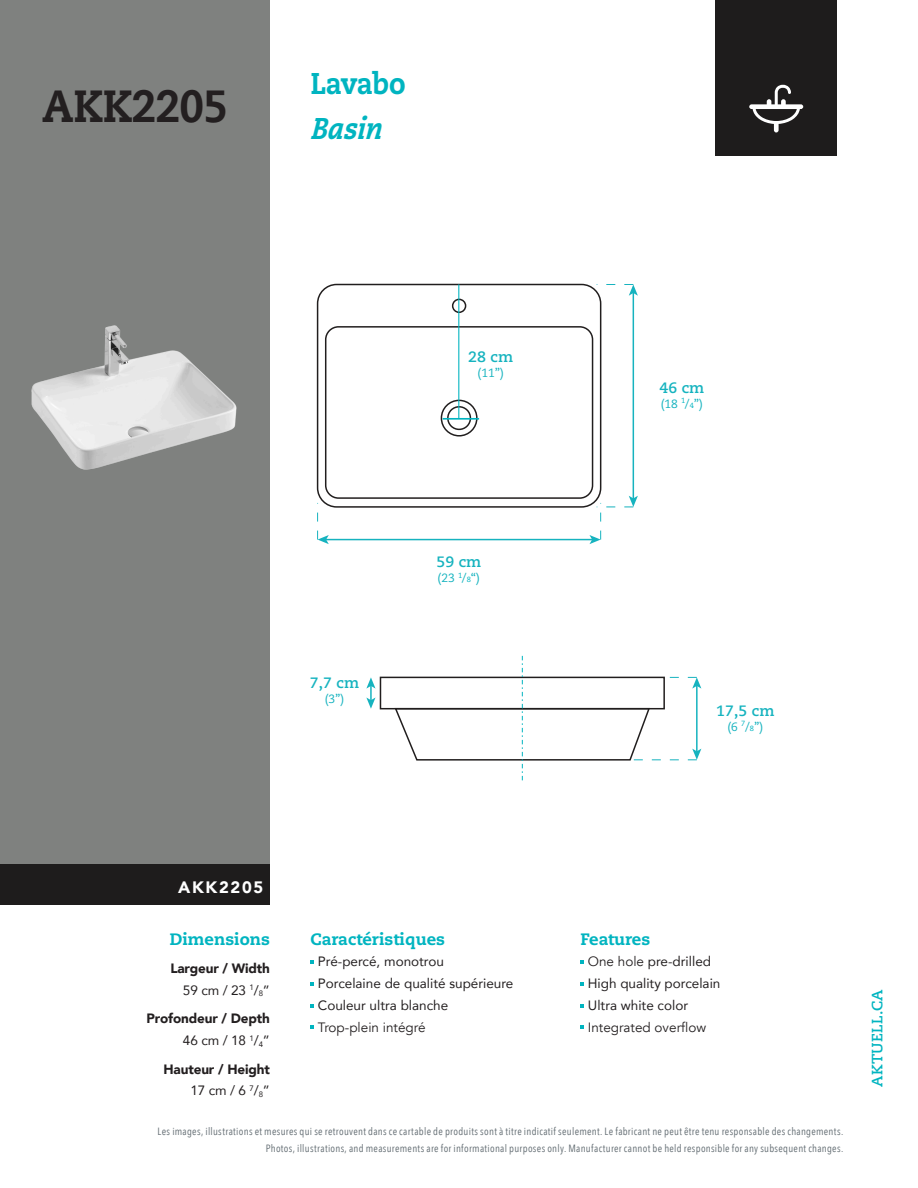
<style>
.page{position:relative;width:918px;height:1188px;background:#fff}
.page>*{position:absolute;margin:0;border:0;box-sizing:border-box;transform-origin:0 0}
.t1{font:800 45px "Caecilia LT Std";color:#231f20;scale:.9 1}
.t2{font:800 30px/45px "Caecilia LT Std";color:#00b4c0;scale:.9 1}
.t3{font:800 16.5px "Caecilia LT Std";color:#00b4c0}
.t4{font:900 16.5px "Avenir";letter-spacing:.1em;color:#fff}
.t5{font:700 15px "Caecilia LT Std";color:#16b3bf}
.t6{font:700 15px "Caecilia LT Std";letter-spacing:.015em;color:#00b4c0}
.t7{font:13.5px "Avenir";color:#231f20}
.t8{font:900 13.5px "Avenir";letter-spacing:-.01em;color:#231f20}
.t9{font:13.5px "Avenir";color:#231f20}
.t10{font:12px "Caecilia LT Std";color:#16b3bf}
.t11{font:10.5px "Avenir Next Condensed";letter-spacing:.03em;color:#5f696f}
.s1{font-style:italic}
.s2{font-size:7.5px;color:#00b4c0}
.s3{font-style:inherit}
</style>
<div class="page">
<div style="left:716px;top:0;width:121px;height:155px;background:#1e1c1c"></div>
<svg style="left:310px;top:960px;width:4px;height:4px"></svg>
<svg style="left:310px;top:982px;width:4px;height:4px"></svg>
<svg style="left:310px;top:1004px;width:4px;height:3px"></svg>
<svg style="left:310px;top:1025px;width:4px;height:4px"></svg>
<svg style="left:580px;top:960px;width:4px;height:4px"></svg>
<svg style="left:580px;top:982px;width:4px;height:4px"></svg>
<svg style="left:580px;top:1004px;width:4px;height:3px"></svg>
<svg style="left:580px;top:1025px;width:4px;height:4px"></svg>
<div style="left:0;top:864px;width:270px;height:40px;background:#1e1c1c"></div>
<div style="left:317px;top:284px;width:284px;height:224px;border:2px solid #211e1e;border-radius:19px"></div>
<div style="left:325px;top:326px;width:268px;height:173px;border:2px solid #211e1e;border-radius:13px"></div>
<div style="left:452px;top:299px;width:14px;height:14px;border:2px solid #211e1e;border-radius:50%"></div>
<svg style="left:447px;top:404px;width:27px;height:29px"></svg>
<div style="left:441px;top:400px;width:37px;height:37px;border:2px solid #211e1e;border-radius:50%"></div>
<hr style="left:633px;top:292px;width:1px;height:207px;background:#16b3bf">
<svg style="left:597px;top:284px;width:41px;height:12px"></svg>
<hr style="left:326px;top:539px;width:267px;height:1px;background:#16b3bf">
<svg style="left:589px;top:496px;width:49px;height:48px"></svg>
<svg style="left:317px;top:503px;width:12px;height:41px"></svg>
<hr style="left:458px;top:284px;width:1px;height:134px;background:#00b4c0">
<svg style="left:366px;top:677px;width:10px;height:32px"></svg>
<svg style="left:393px;top:656px;width:308px;height:125px"></svg>
<hr style="left:443px;top:418px;width:36px;height:2px;background:#00b4c0">
<div style="left:0;top:0;width:270px;height:864px;background:#7f817f"></div>
<svg style="left:749px;top:85px;width:54px;height:47px"></svg>
<img style="left:31px;top:325px;width:206px;height:145px">
<p class="t1" style="left:42px;top:78px;width:208px">AKK2205</p>
<p class="t2" style="left:310px;top:61px;width:107px">Lavabo<br><span class="s1">Basin</span></p>
<p class="t5" style="left:310px;top:674px;width:51px">7,7 cm</p>
<p class="t10" style="left:325px;top:692px;width:21px">(3”)</p>
<p class="t5" style="left:468px;top:348px;width:46px">28 cm</p>
<p class="t10" style="left:478px;top:366px;width:28px">(11”)</p>
<p class="t5" style="left:436px;top:553px;width:46px">59 cm</p>
<p class="t10" style="left:438px;top:571px;width:44px">(23 <sup>1</sup>/<span class="s2">8</span>“)</p>
<p class="t5" style="left:659px;top:379px;width:46px">46 cm</p>
<p class="t10" style="left:661px;top:397px;width:44px">(18 <sup>1</sup>/<span class="s2">4</span>”)</p>
<p class="t5" style="left:716px;top:702px;width:60px">17,5 cm</p>
<p class="t10" style="left:728px;top:720px;width:37px">(6 <sup>7</sup>/<span class="s2">8</span>”)</p>
<p class="t4" style="left:178px;top:873px;width:87px">AKK2205</p>
<p class="t3" style="left:170px;top:929px;width:102px">Dimensions</p>
<p class="t8" style="left:170px;top:957px;width:101px">Largeur / Width</p>
<p class="t7" style="left:183px;top:979px;width:89px">59 cm / 23 <sup>1</sup>/<sub>8</sub>”</p>
<p class="t8" style="left:147px;top:1007px;width:125px">Profondeur / Depth</p>
<p class="t7" style="left:183px;top:1030px;width:89px">46 cm / 18 <sup>1</sup>/<sub>4</sub>”</p>
<p class="t8" style="left:164px;top:1057px;width:108px">Hauteur / Height</p>
<p class="t7" style="left:190px;top:1080px;width:81px">17 cm / 6 <sup>7</sup>/<sub>8</sub>”</p>
<p class="t3" style="left:310px;top:929px;width:136px">Caractéristiques</p>
<p class="t7" style="left:318px;top:951px;width:128px">Pré-percé, monotrou</p>
<p class="t7" style="left:318px;top:973px;width:197px">Porcelaine de qualité supérieure</p>
<p class="t7" style="left:318px;top:994px;width:132px">Couleur ultra blanche</p>
<p class="t9" style="left:318px;top:1019px;width:109px">Trop-plein intégré</p>
<p class="t3" style="left:580px;top:929px;width:71px">Features</p>
<p class="t7" style="left:588px;top:951px;width:125px"><span class="s3">One hole</span> pre-drilled</p>
<p class="t7" style="left:588px;top:973px;width:134px">High quality porcelain</p>
<p class="t7" style="left:588px;top:994px;width:102px">Ultra white color</p>
<p class="t9" style="left:588px;top:1019px;width:120px">Integrated overflow</p>
<p class="t11" style="left:158px;top:1122px;width:687px">Les images, illustrations et mesures qui se retrouvent dans ce cartable de produits sont à titre indicatif seulement. Le fabricant ne peut être tenu responsable des changements.</p>
<p class="t11" style="left:266px;top:1139px;width:579px">Photos, illustrations, and measurements are for informational purposes only. Manufacturer cannot be held responsible for any subsequent changes.</p>
<p class="t6" style="left:869px;top:1087px;width:99px;rotate:-90deg">AKTUELL.CA</p>
</div>
